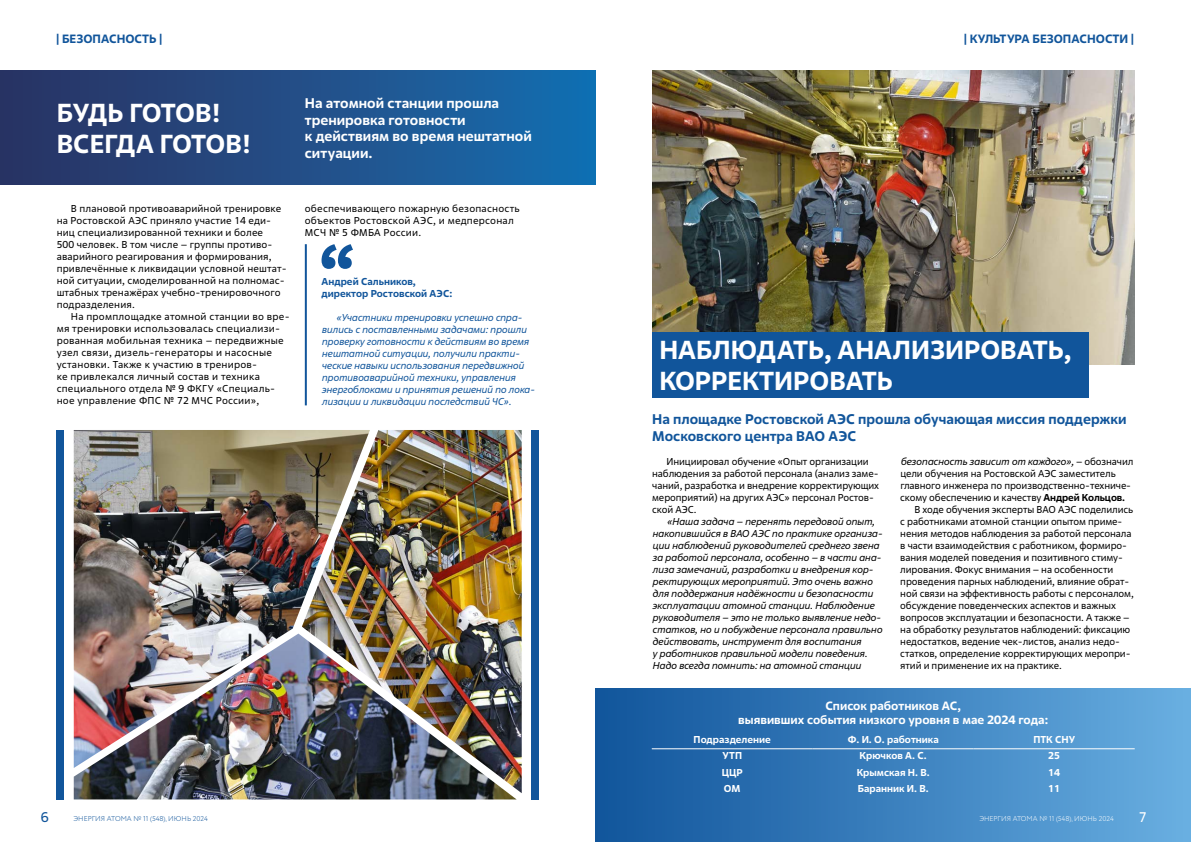
<style>
.page{position:relative;width:1191px;height:842px;background:#fff}
.page>*{position:absolute;margin:0;border:0;box-sizing:border-box;transform-origin:0 0}
.t1{font:700 26px/31.2px "Rosatom";color:#fff}
.t2{font:700 26px/31.2px "Rosatom";letter-spacing:-.025em;color:#fff}
.t3{font:700 14px/16.8px "Rosatom";color:#fff}
.t4{font:700 14px/16.8px "Rosatom";color:#11559b}
.t5{font:14px "Rosatom";color:#11559b}
.t6{font:14px "Rosatom";color:#fff}
.t7{font:700 12px/14.4px "Rosatom";color:#fff;text-align:center}
.t8{font:700 12px "Rosatom";color:#11559b}
.t9{font:10px/12px "Rosatom";letter-spacing:-.01em;color:#000}
.t10{font:italic 10px/12px "Rosatom";letter-spacing:-.01em;color:#000}
.t11{font:10px/12px "Rosatom";letter-spacing:.02em;color:#000}
.t12{font:10px/12px "Rosatom";letter-spacing:.01em;color:#000}
.t13{font:italic 10px/12px "Rosatom";letter-spacing:-.01em;color:#11559b}
.t14{font:700 10px "Rosatom";color:#fff}
.t15{font:700 10px/12px "Rosatom";color:#11559b}
.t16{font:300 7px "Circe";color:#11559b}
.t17{font:300 7px "Circe";color:#fff}
.s1{font-style:normal}
.s2{font-weight:700}
</style>
<div class="page">
<img style="left:652px;top:71px;width:482px;height:293px">
<div style="left:0;top:71px;width:595px;height:113px;background:linear-gradient(to right,#2c3161,#166eb0)"></div>
<div style="left:652px;top:332px;width:437px;height:66px;background:#11559b"></div>
<hr style="left:305px;top:244px;width:2px;height:161px;background:#11559b">
<svg style="left:321px;top:244px;width:32px;height:25px"></svg>
<div style="left:57px;top:430px;width:7px;height:369px;background:#11559b"></div>
<div style="left:531px;top:430px;width:8px;height:369px;background:#11559b"></div>
<img style="left:370px;top:430px;width:152px;height:363px">
<img style="left:74px;top:430px;width:296px;height:204px">
<img style="left:74px;top:634px;width:442px;height:165px">
<div style="left:595px;top:689px;width:596px;height:153px;background:linear-gradient(to right,#10549b,#68aee1)"></div>
<hr style="left:652px;top:748px;width:160px;height:1px;background:#fff">
<hr style="left:812px;top:748px;width:161px;height:1px;background:#fff">
<hr style="left:973px;top:748px;width:161px;height:1px;background:#fff">
<p class="t8" style="left:56px;top:31px;width:108px">| БЕЗОПАСНОСТЬ |</p>
<h1 class="t2" style="left:57px;top:97px;width:196px">БУДЬ ГОТОВ!<br>ВСЕГДА ГОТОВ!</h1>
<h2 class="t3" style="left:305px;top:94px;width:228px">На атомной станции прошла тренировка готовности<br>к действиям во время нештатной ситуации.</h2>
<p class="t12" style="left:57px;top:203px;width:231px;text-indent:14px">В плановой противоаварийной тренировке на Ростовской АЭС приняло участие 14 еди&shy;ниц специализированной техники и более<br>500 человек. В том числе – группы противо&shy;аварийного реагирования и формирования, привлечённые к ликвидации условной нештат&shy;ной ситуации, смоделированной на полномас&shy;штабных тренажёрах учебно-тренировочного подразделения.</p>
<p class="t11" style="left:57px;top:311px;width:234px;text-indent:14px">На промплощадке атомной станции во вре&shy;мя тренировки использовалась специализи&shy;рованная мобильная техника – передвижные узел связи, дизель-генераторы и насосные установки. Также к участию в трениров-<br>ке привлекался личный состав и техника специального отдела № 9 ФКГУ «Специаль&shy;ное управление ФПС № 72 МЧС России»,</p>
<p class="t11" style="left:305px;top:203px;width:216px">обеспечивающего пожарную безопасность объектов Ростовской АЭС, и медперсонал<br>МСЧ № 5 ФМБА России.</p>
<p class="t15" style="left:321px;top:275px;width:132px">Андрей Сальников, директор Ростовской АЭС:</p>
<p class="t13" style="left:321px;top:312px;width:214px;text-indent:14px">«Участники тренировки успешно спра&shy;вились с поставленными задачами: прошли проверку готовности к действиям во время нештатной ситуации, получили практи&shy;ческие навыки использования передвижной противоаварийной техники, управления энергоблоками и принятия решений по лока&shy;лизации и ликвидации последствий ЧС».</p>
<h2 class="t5" style="left:41px;top:809px;width:9px">6</h2>
<p class="t16" style="left:74px;top:814px;width:136px">ЭНЕРГИЯ АТОМА № 11 (548), ИЮНЬ 2024</p>
<p class="t8" style="left:964px;top:31px;width:172px">| КУЛЬТУРА БЕЗОПАСНОСТИ |</p>
<h1 class="t1" style="left:659px;top:334px;width:414px">НАБЛЮДАТЬ, АНАЛИЗИРОВАТЬ,<br>КОРРЕКТИРОВАТЬ</h1>
<h2 class="t4" style="left:652px;top:411px;width:476px">На площадке Ростовской АЭС прошла обучающая миссия поддержки<br>Московского центра ВАО АЭС</h2>
<p class="t9" style="left:652px;top:455px;width:228px;text-indent:14px">Инициировал обучение «Опыт организации наблюдения за работой персонала (анализ заме&shy;чаний, разработка и внедрение корректирующих мероприятий) на других АЭС» персонал Ростов&shy;ской АЭС.</p>
<p class="t10" style="left:652px;top:515px;width:232px;text-indent:14px">«Наша задача – перенять передовой опыт, накопившийся в ВАО АЭС по практике организа&shy;ции наблюдений руководителей среднего звена за работой персонала, особенно – в части ана&shy;лиза замечаний, разработки и внедрения кор&shy;ректирующих мероприятий. Это очень важно для поддержания надёжности и безопасности эксплуатации атомной станции. Наблюдение руководителя – это не только выявление недо&shy;статков, но и побуждение персонала правильно действовать, инструмент для воспитания<br>у работников правильной модели поведения.<br>Надо всегда помнить: на атомной станции</p>
<p class="t10" style="left:900px;top:455px;width:235px">безопасность зависит от каждого», <span class="s1">– обозначил</span></p>
<p class="t9" style="left:900px;top:467px;width:217px">цели обучения на Ростовской АЭС заместитель</p>
<p class="t9" style="left:900px;top:479px;width:232px">главного инженера по производственно-техниче-</p>
<p class="t9" style="left:900px;top:491px;width:226px">скому обеспечению и качеству <span class="s2">Андрей Кольцов.</span></p>
<p class="t9" style="left:914px;top:503px;width:220px">В ходе обучения эксперты ВАО АЭС поделились</p>
<p class="t9" style="left:900px;top:515px;width:224px">с работниками атомной станции опытом приме-</p>
<p class="t9" style="left:900px;top:527px;width:233px">нения методов наблюдения за работой персонала</p>
<p class="t9" style="left:900px;top:539px;width:228px">в части взаимодействия с работником, формиро-</p>
<p class="t9" style="left:900px;top:551px;width:224px">вания моделей поведения и позитивного стиму-</p>
<p class="t9" style="left:900px;top:563px;width:214px">лирования. Фокус внимания – на особенности</p>
<p class="t9" style="left:900px;top:575px;width:230px">проведения парных наблюдений, влияние обрат-</p>
<p class="t9" style="left:900px;top:587px;width:235px">ной связи на эффективность работы с персоналом,</p>
<p class="t9" style="left:900px;top:599px;width:217px">обсуждение поведенческих аспектов и важных</p>
<p class="t9" style="left:900px;top:611px;width:231px">вопросов эксплуатации и безопасности. А также –</p>
<p class="t9" style="left:900px;top:623px;width:231px">на обработку результатов наблюдений: фиксацию</p>
<p class="t9" style="left:900px;top:635px;width:221px">недостатков, ведение чек-листов, анализ недо-</p>
<p class="t9" style="left:900px;top:647px;width:232px">статков, определение корректирующих меропри-</p>
<p class="t9" style="left:900px;top:659px;width:163px">ятий и применение их на практике.</p>
<p class="t7" style="left:738px;top:698px;width:311px">Список работников АС,<br>выявивших события низкого уровня в мае 2024 года:</p>
<p class="t14" style="left:693px;top:733px;width:79px">Подразделение</p>
<p class="t14" style="left:847px;top:733px;width:93px">Ф. И. О. работника</p>
<p class="t14" style="left:1033px;top:733px;width:43px">ПТК СНУ</p>
<p class="t14" style="left:722px;top:749px;width:21px">УТП</p>
<p class="t14" style="left:859px;top:749px;width:69px">Крючков А. С.</p>
<p class="t14" style="left:1048px;top:749px;width:13px">25</p>
<p class="t14" style="left:721px;top:766px;width:23px">ЦЦР</p>
<p class="t14" style="left:856px;top:766px;width:75px">Крымская Н. В.</p>
<p class="t14" style="left:1048px;top:766px;width:13px">14</p>
<p class="t14" style="left:724px;top:782px;width:18px">ОМ</p>
<p class="t14" style="left:857px;top:782px;width:73px">Баранник И. В.</p>
<p class="t14" style="left:1048px;top:782px;width:13px">11</p>
<p class="t17" style="left:979px;top:814px;width:136px">ЭНЕРГИЯ АТОМА № 11 (548), ИЮНЬ 2024</p>
<h2 class="t6" style="left:1138px;top:809px;width:9px">7</h2>
</div>
